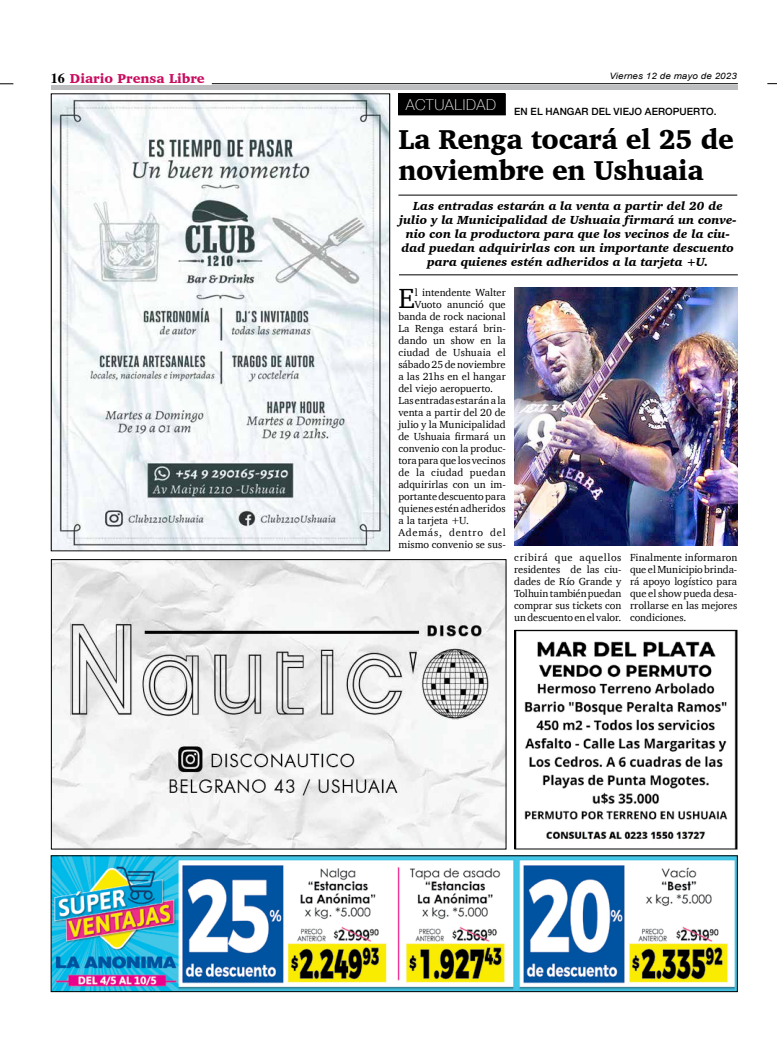
<style>
.page{position:relative;width:777px;height:1063px;background:#fff}
.page>*{position:absolute;margin:0;border:0;box-sizing:border-box;transform-origin:0 0}
.t1{font:28.4px "Charter";color:#000}
.t2{font:900 28px/31px "Charter";letter-spacing:-.01em;color:#000;scale:.95 1}
.t3{font:900 13.2px "Charter";color:#c80c5f}
.t4{font:italic 900 12px/14px "Charter";letter-spacing:.005em;color:#000;text-align:center}
.t5{font:10.5px/12px "Charter";color:#000;text-align:justify}
.t6{font:10.5px "Charter";letter-spacing:.025em;color:#000}
.t7{font:10.5px "Charter";letter-spacing:.075em;color:#000}
.t8{font:500 10px "Helvetica Neue";letter-spacing:.01em;color:#000}
.t9{font:italic 8.8px "Arial";letter-spacing:.01em;color:#000;scale:1.11 1}
.s1{font-family:"Times";font-weight:700;font-size:14px;color:#000}
</style>
<div class="page">
<hr style="left:212px;top:83px;width:526px;height:1px;background:#000">
<svg style="left:0;top:84px;width:13px;height:1px"></svg>
<div style="left:51px;top:85px;width:686px;height:5px;background:#bcbec0"></div>
<img style="left:53px;top:561px;width:451px;height:286px">
<div style="left:51px;top:559px;width:455px;height:290px;border:1px solid #000"></div>
<img style="left:53px;top:857px;width:683px;height:133px">
<div style="left:51px;top:855px;width:687px;height:137px;border:1px solid #000"></div>
<img style="left:53px;top:96px;width:335px;height:453px">
<div style="left:51px;top:94px;width:339px;height:457px;border:1px solid #000"></div>
<img style="left:516px;top:632px;width:219px;height:215px">
<div style="left:514px;top:630px;width:223px;height:219px;border:1px solid #000"></div>
<div style="left:398px;top:94px;width:107px;height:21px;background:#000"></div>
<hr style="left:398px;top:195px;width:339px;height:1px;background:#000">
<hr style="left:399px;top:275px;width:339px;height:1px;background:#000">
<img style="left:514px;top:288px;width:223px;height:258px">
<p class="t3" style="left:51px;top:70px;width:155px"><span class="s1">16</span> Diario Prensa Libre</p>
<p class="t9" style="left:609px;top:70px;width:116px">Viernes 12 de mayo de 2023</p>
<p class="t8" style="left:406px;top:104px;width:312px"><sup>ACTUALIDAD</sup> EN EL HANGAR DEL VIEJO AEROPUERTO.</p>
<h2 class="t2" style="left:398px;top:123px;width:355px">La Renga tocará el 25 de noviembre en Ushuaia</h2>
<p class="t4" style="left:399px;top:199px;width:339px">Las entradas estarán a la venta a partir del 20 de julio y la Municipalidad de Ushuaia firmará un conve&shy;nio con la productora para que los vecinos de la ciu&shy;dad puedan adquirirlas con un importante descuento para quienes estén adheridos a la tarjeta +U.</p>
<h1 class="t1" style="left:398px;top:274px;width:18px">E</h1>
<p class="t5" style="left:415px;top:286px;width:92px">l intendente Walter</p>
<p class="t5" style="left:415px;top:298px;width:92px">Vuoto anunció que</p>
<p class="t5" style="left:398px;top:310px;width:109px">banda de rock nacional</p>
<p class="t5" style="left:398px;top:322px;width:109px">La Renga estará brin-</p>
<p class="t5" style="left:398px;top:334px;width:109px">dando un show en la</p>
<p class="t5" style="left:398px;top:346px;width:109px">ciudad de Ushuaia el</p>
<p class="t5" style="left:398px;top:358px;width:109px">sábado 25 de noviembre</p>
<p class="t5" style="left:398px;top:370px;width:109px">a las 21hs en el hangar</p>
<p class="t5" style="left:398px;top:382px;width:96px">del viejo aeropuerto.</p>
<p class="t5" style="left:398px;top:394px;width:109px">Las entradas estarán a la</p>
<p class="t5" style="left:398px;top:406px;width:109px">venta a partir del 20 de</p>
<p class="t5" style="left:398px;top:418px;width:109px">julio y la Municipalidad</p>
<p class="t5" style="left:398px;top:430px;width:109px">de Ushuaia firmará un</p>
<p class="t5" style="left:398px;top:442px;width:109px">convenio con la produc-</p>
<p class="t5" style="left:398px;top:454px;width:109px">tora para que los vecinos</p>
<p class="t6" style="left:398px;top:464px;width:109px">de la ciudad puedan</p>
<p class="t5" style="left:398px;top:478px;width:109px">adquirirlas con un im-</p>
<p class="t5" style="left:398px;top:490px;width:109px">portante descuento para</p>
<p class="t5" style="left:398px;top:503px;width:109px">quienes estén adheridos</p>
<p class="t5" style="left:398px;top:515px;width:72px">a la tarjeta +U.</p>
<p class="t7" style="left:398px;top:524px;width:109px">Además, dentro del</p>
<p class="t5" style="left:398px;top:539px;width:109px">mismo convenio se sus-</p>
<p class="t5" style="left:514px;top:552px;width:109px">cribirá que aquellos residentes de las ciu&shy;dades de Río Grande y Tolhuin también puedan comprar sus tickets con un descuento en el valor.</p>
<p class="t5" style="left:630px;top:552px;width:109px">Finalmente informaron que el Municipio brinda&shy;rá apoyo logístico para que el show pueda desa&shy;rrollarse en las mejores condiciones.</p>
</div>
